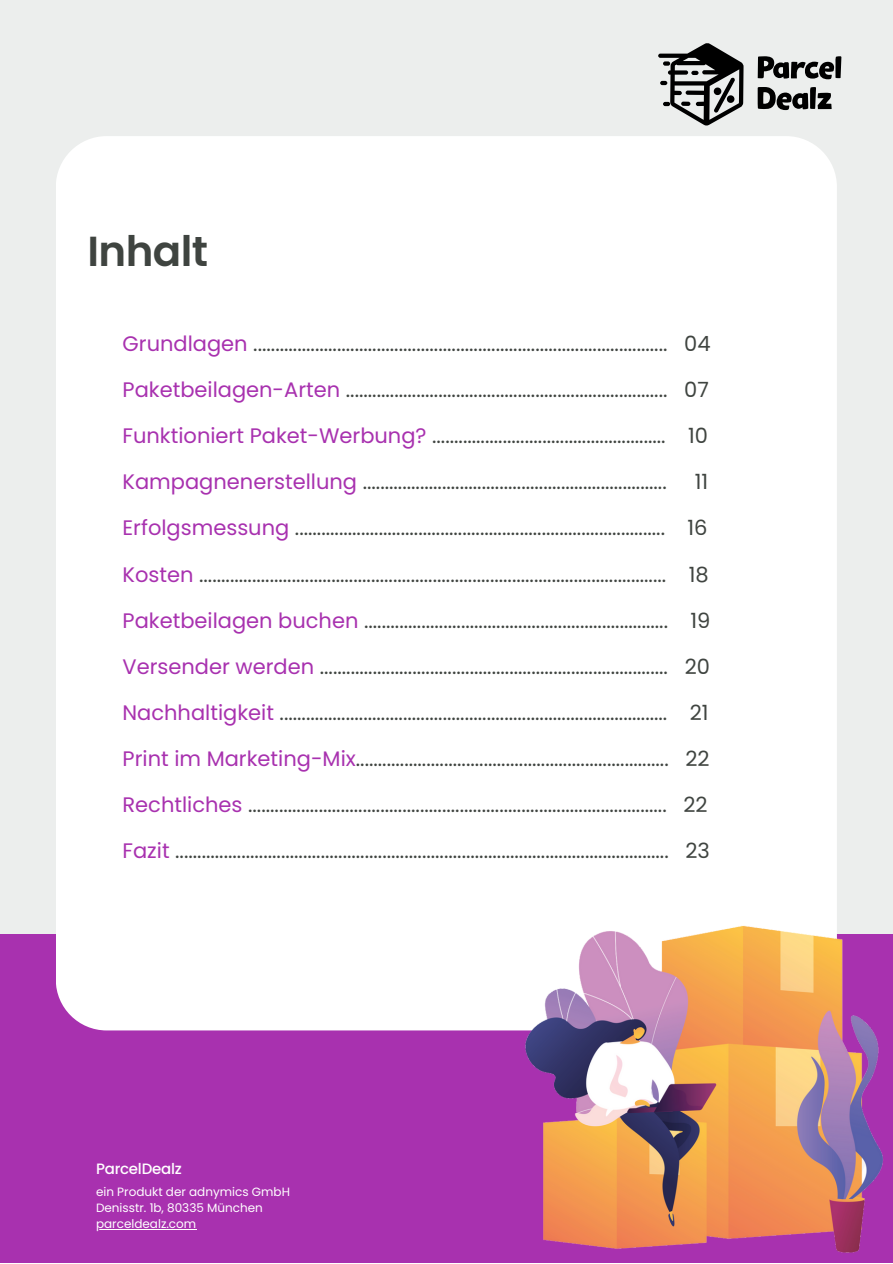
<style>
.page{position:relative;width:893px;height:1264px;background:#fff}
.page>*{position:absolute;margin:0;border:0;box-sizing:border-box;transform-origin:0 0}
.t1{font:600 42px "Poppins";letter-spacing:-.015em;color:#3f4440}
.t2{font:21px/46px "Poppins";color:#3f4440}
.t3{font:500 15px "Poppins";letter-spacing:-.015em;color:#fff}
.t4{font:12px/16px "Poppins";color:#fff}
.s1{color:#a831af}
</style>
<div class="page">
<div style="left:0;top:0;width:892px;height:1262px;background:#eceeed"></div>
<div style="left:0;top:934px;width:892px;height:328px;background:#a831af"></div>
<div style="left:56px;top:136px;width:780px;height:894px;background:#fff;border-radius:51px"></div>
<img style="left:518px;top:917px;width:365px;height:336px">
<hr style="left:96px;top:1229px;width:100px;height:1px;background:#fff">
<svg style="left:757px;top:56px;width:84px;height:23px"></svg>
<svg style="left:757px;top:87px;width:74px;height:23px"></svg>
<svg style="left:658px;top:43px;width:85px;height:82px"></svg>
<h1 class="t1" style="left:88px;top:221px;width:122px">Inhalt</h1>
<p class="t2" style="left:122px;top:320px;width:589px"><span class="s1">Grundlagen</span> .............................................................................................. 04<br><span class="s1">Paketbeilagen-Arten</span> ......................................................................... 07<br><span class="s1">Funktioniert Paket-Werbung?</span> ..................................................... 10<br><span class="s1">Kampagnenerstellung</span> .....................................................................</p>
<p class="t2" style="left:122px;top:459px;width:589px;text-indent:572px">11<br><span class="s1">Erfolgsmessung</span> .................................................................................... 16<br><span class="s1">Kosten</span> .......................................................................................................... 18<br><span class="s1">Paketbeilagen buchen</span> ..................................................................... 19<br><span class="s1">Versender werden</span> ............................................................................... 20<br><span class="s1">Nachhaltigkeit</span> ........................................................................................ 21<br><span class="s1">Print im Marketing-Mix</span>....................................................................... 22<br><span class="s1">Rechtliches</span> ............................................................................................... 22<br><span class="s1">Fazit</span> ................................................................................................................ 23</p>
<p class="t3" style="left:96px;top:1158px;width:87px">ParcelDealz</p>
<p class="t4" style="left:96px;top:1183px;width:195px">ein Produkt der adnymics GmbH<br>Denisstr. 1b, 80335 München parceldealz.com</p>
</div>
